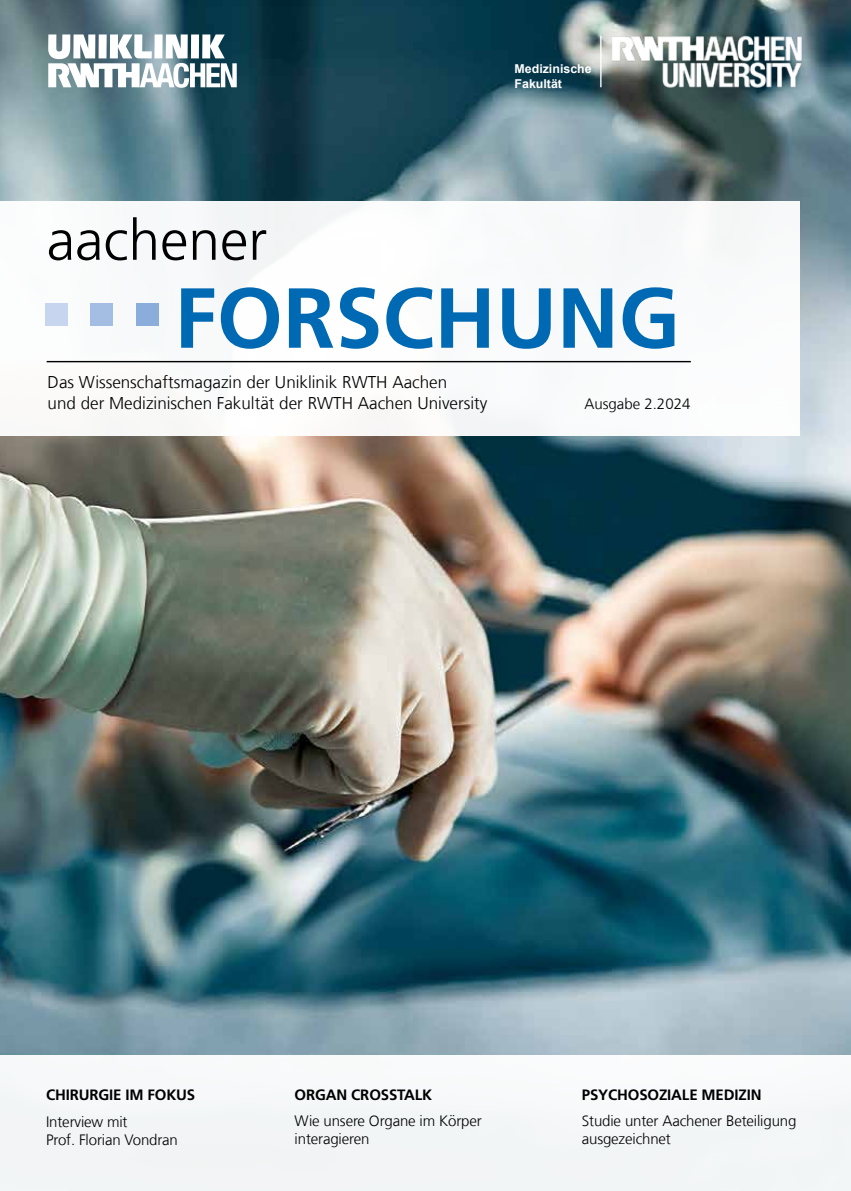
<style>
.page{position:relative;width:851px;height:1191px;background:#fff}
.page>*{position:absolute;margin:0;border:0;box-sizing:border-box;transform-origin:0 0}
.t1{font:300 16.95px/21px "Frutiger LT Com";color:#000}
.t2{font:300 15px/18px "Frutiger LT Com";letter-spacing:-.01em;color:#000}
.t3{font:700 15px "Frutiger LT Com";letter-spacing:-.01em;color:#000}
.t4{font:700 12.15px/14.7px "Arial";color:#fff}
</style>
<div class="page">
<img style="left:0;top:0;width:850px;height:1055px">
<div style="left:0;top:1055px;width:850px;height:136px;background:#f3f6f7"></div>
<div style="left:0;top:201px;width:799px;height:234px;background:#fff"></div>
<hr style="left:47px;top:361px;width:643px;height:1px;background:#000">
<div style="left:136px;top:303px;width:22px;height:22px;background:#8aaddc"></div>
<div style="left:91px;top:303px;width:22px;height:22px;background:#a4bde3"></div>
<div style="left:46px;top:303px;width:22px;height:22px;background:#c7d5ee"></div>
<svg style="left:181px;top:287px;width:493px;height:62px"></svg>
<svg style="left:49px;top:217px;width:217px;height:43px"></svg>
<img style="left:610px;top:35px;width:193px;height:53px">
<hr style="left:600px;top:36px;width:1px;height:51px;background:#fff">
<svg style="left:48px;top:35px;width:189px;height:53px"></svg>
<p class="t4" style="left:514px;top:61px;width:79px">Medizinische<br>Fakultät</p>
<p class="t1" style="left:48px;top:371px;width:441px">Das Wissenschaftsmagazin der Uniklinik RWTH Aachen<br>und der Medizinischen Fakultät der RWTH Aachen University</p>
<p class="t2" style="left:584px;top:395px;width:107px">Ausgabe 2.2024</p>
<p class="t3" style="left:46px;top:1086px;width:151px">CHIRURGIE IM FOKUS</p>
<p class="t2" style="left:46px;top:1112px;width:133px">Interview mit<br>Prof. Florian Vondran</p>
<p class="t3" style="left:294px;top:1085px;width:139px">ORGAN CROSSTALK</p>
<p class="t2" style="left:294px;top:1112px;width:189px">Wie unsere Organe im Körper interagieren</p>
<p class="t3" style="left:581px;top:1085px;width:181px">PSYCHOSOZIALE MEDIZIN</p>
<p class="t2" style="left:581px;top:1112px;width:216px">Studie unter Aachener Beteiligung ausgezeichnet</p>
</div>
